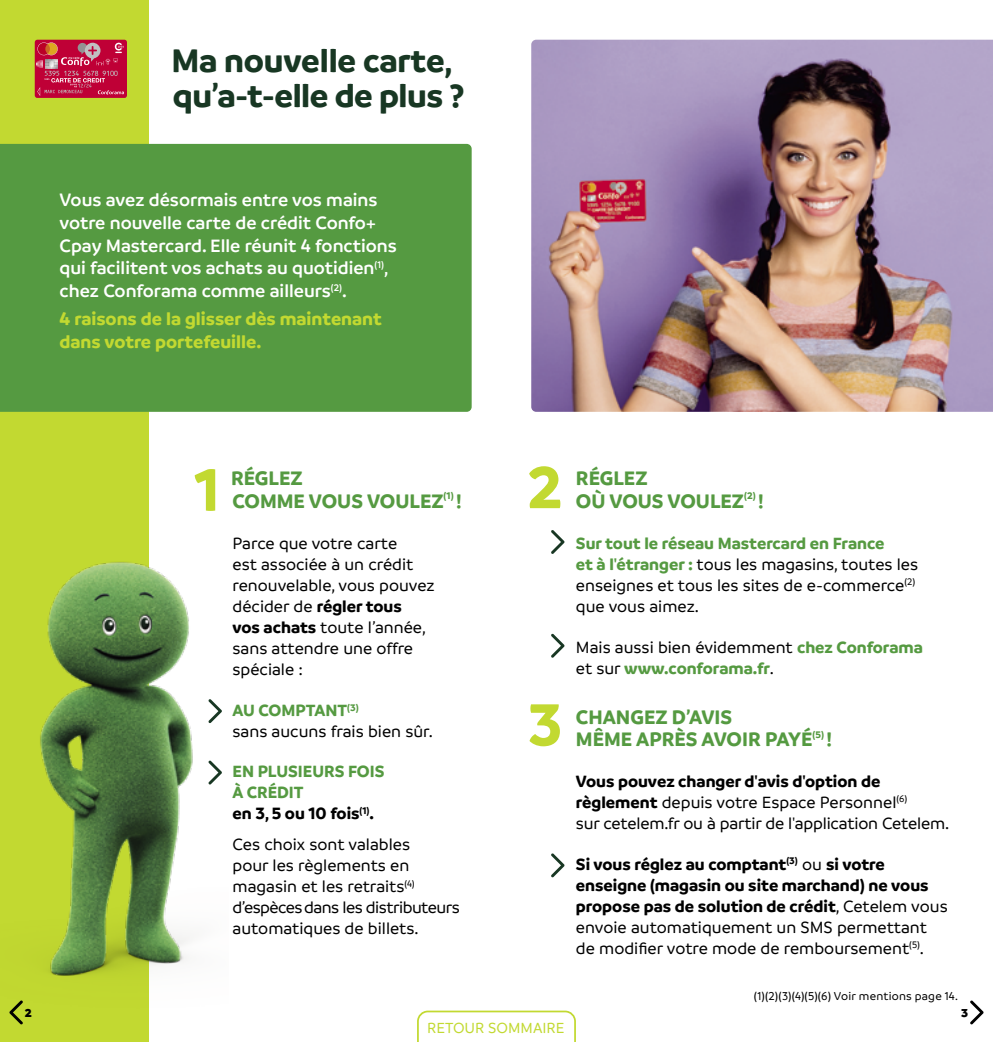
<style>
.page{position:relative;width:993px;height:1042px;background:#fff}
.page>*{position:absolute;margin:0;border:0;box-sizing:border-box;transform-origin:0 0}
.t1{font:700 63px "Branding";color:#c2d931}
.t2{font:700 35px/35px "Branding";letter-spacing:-.005em;color:#183723}
.t3{font:700 21px/22.8px "Branding";color:#559a41}
.t4{font:600 19.25px/22.8px "Branding";color:#fff}
.t5{font:700 19.25px/22.8px "Branding";color:#c2d931}
.t6{font:500 17.5px/21px "Branding";color:#000}
.t7{font:700 17.5px/21px "Branding";color:#000}
.t8{font:700 17.5px/21px "Branding";color:#559a41}
.t9{font:500 15.75px "Branding";color:#c2d931}
.t10{font:500 12.25px "Branding";letter-spacing:.015em;color:#000}
.t11{font:900 12.25px "Branding";color:#000}
.s1{font-weight:700}
.s2{font-weight:700;color:#559a41}
.s3{color:#000}
.s4{font-weight:500}
</style>
<div class="page">
<img style="left:531px;top:40px;width:461px;height:372px">
<div style="left:0;top:0;width:149px;height:1042px;background:#c2d931"></div>
<div style="left:0;top:144px;width:471px;height:268px;background:#559a41"></div>
<img style="left:20px;top:562px;width:191px;height:463px">
<svg style="left:208px;top:760px;width:14px;height:24px"></svg>
<svg style="left:208px;top:699px;width:14px;height:24px"></svg>
<svg style="left:9px;top:1000px;width:14px;height:24px"></svg>
<svg style="left:970px;top:1000px;width:13px;height:24px"></svg>
<svg style="left:417px;top:1010px;width:159px;height:32px"></svg>
<svg style="left:35px;top:40px;width:92px;height:58px;background:#c3264f"></svg>
<svg style="left:551px;top:530px;width:13px;height:24px"></svg>
<svg style="left:551px;top:634px;width:13px;height:24px"></svg>
<svg style="left:551px;top:853px;width:13px;height:24px"></svg>
<h2 class="t2" style="left:171px;top:43px;width:294px">Ma nouvelle carte, qu’a-t-elle de plus ?</h2>
<p class="t4" style="left:60px;top:188px;width:339px">Vous avez désormais entre vos mains votre nouvelle carte de crédit Confo+ Cpay Mastercard. Elle réunit 4 fonctions qui facilitent vos achats au quotidien<sup>(1)</sup>, chez Conforama comme ailleurs<sup>(2)</sup>.</p>
<p class="t5" style="left:60px;top:307px;width:323px">4 raisons de la glisser dès maintenant dans votre portefeuille.</p>
<h1 class="t1" style="left:194px;top:454px;width:27px">1</h1>
<p class="t3" style="left:231px;top:467px;width:232px">RÉGLEZ<br>COMME VOUS VOULEZ<sup>(1)</sup> !</p>
<p class="t6" style="left:232px;top:532px;width:203px">Parce que votre carte<br>est associée à un crédit renouvelable, vous pouvez décider de <span class="s1">régler tous<br>vos achats</span> toute l’année, sans attendre une offre spéciale :</p>
<p class="t6" style="left:232px;top:699px;width:202px"><span class="s2">AU COMPTANT</span><sup>(3)<br></sup>sans aucuns frais bien sûr.</p>
<p class="t8" style="left:232px;top:761px;width:153px">EN PLUSIEURS FOIS<br>À CRÉDIT<br><span class="s3">en 3, 5 ou 10 fois</span><sup>(1)</sup><span class="s3">.</span></p>
<p class="t6" style="left:232px;top:834px;width:229px">Ces choix sont valables<br>pour les règlements en magasin et les retraits<sup>(4) </sup>d’espècesdans les distributeurs automatiques de billets.</p>
<h1 class="t1" style="left:527px;top:451px;width:36px">2</h1>
<h1 class="t1" style="left:527px;top:688px;width:36px">3</h1>
<p class="t3" style="left:575px;top:467px;width:189px">RÉGLEZ<br>OÙ VOUS VOULEZ<sup>(2)</sup> !</p>
<p class="t6" style="left:575px;top:532px;width:343px"><span class="s2">Sur tout le réseau Mastercard en France<br>et à l'étranger :</span> tous les magasins, toutes les enseignes et tous les sites de e-commerce<sup>(2) </sup>que vous aimez.</p>
<p class="t6" style="left:575px;top:636px;width:348px">Mais aussi bien évidemment <span class="s2">chez Conforama </span>et sur <span class="s2">www.conforama.fr</span>.</p>
<p class="t3" style="left:575px;top:705px;width:257px">CHANGEZ D’AVIS<br>MÊME APRÈS AVOIR PAYÉ<sup>(5)</sup> !</p>
<p class="t6" style="left:575px;top:771px;width:374px"><span class="s1">Vous pouvez changer d'avis d'option de règlement</span> depuis votre Espace Personnel<sup>(6)<br></sup>sur cetelem.fr ou à partir de l'application Cetelem.</p>
<p class="t7" style="left:575px;top:854px;width:373px">Si vous réglez au comptant<sup>(3)</sup> <span class="s4">ou</span> si votre enseigne (magasin ou site marchand) ne vous propose pas de solution de crédit<span class="s4">, Cetelem vous envoie automatiquement un SMS permettant de modifier votre mode de remboursement</span><sup>(5)</sup><span class="s4">.</span></p>
<p class="t10" style="left:753px;top:989px;width:205px">(1)(2)(3)(4)(5)(6) Voir mentions page 14.</p>
<p class="t11" style="left:25px;top:1006px;width:9px">2</p>
<p class="t11" style="left:960px;top:1006px;width:8px">3</p>
<p class="t9" style="left:427px;top:1019px;width:138px">RETOUR SOMMAIRE</p>
</div>
